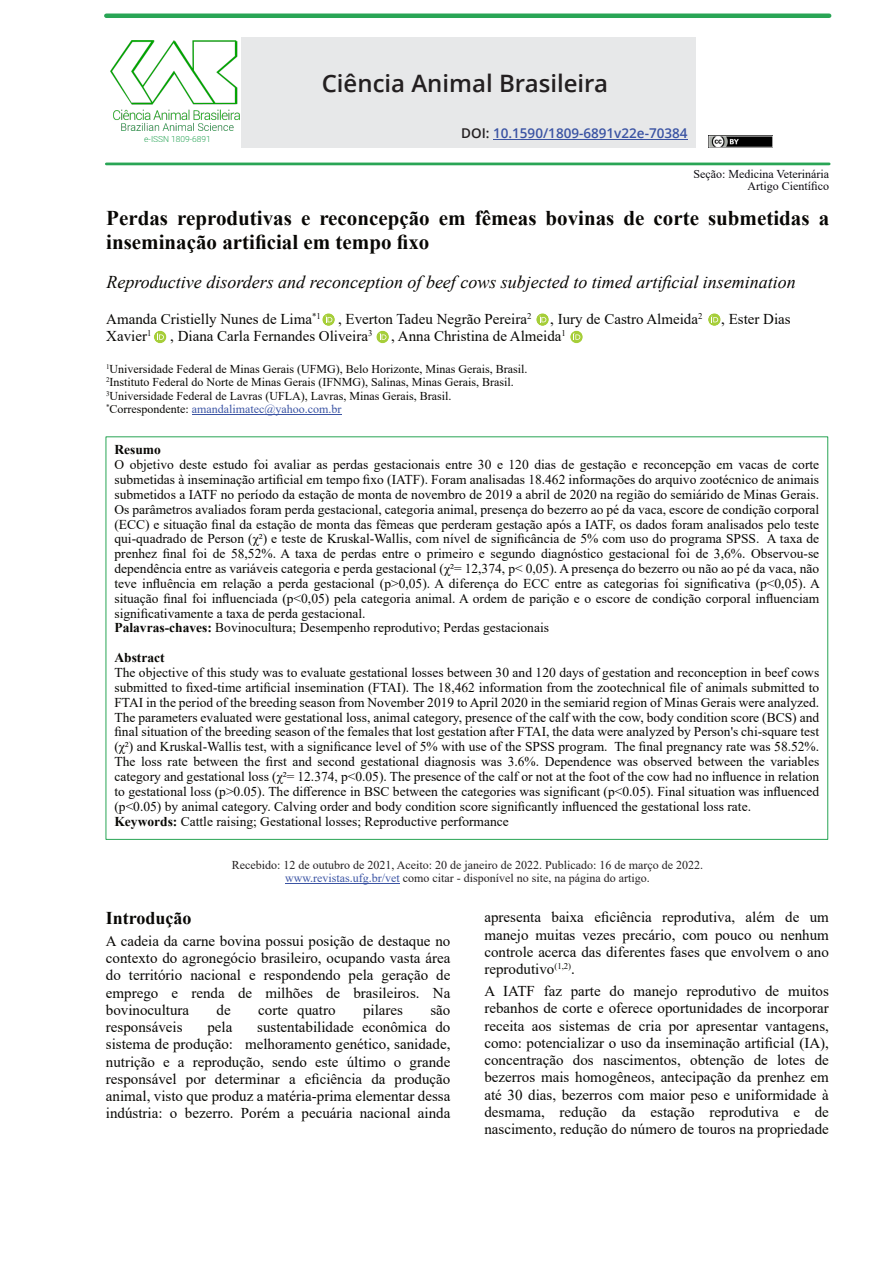
<style>
.page{position:relative;width:893px;height:1263px;background:#fff}
.page>*{position:absolute;margin:0;border:0;box-sizing:border-box;transform-origin:0 0}
.t1{font:600 24px "Open Sans";color:#231f20}
.t2{font:700 21px/23.1px "Times New Roman";color:#080704}
.t3{font:italic 18px "Times New Roman";color:#080704}
.t4{font:700 18px "Times New Roman";color:#080704}
.t5{font:15px/17.2px "Times New Roman";color:#080704;text-align:justify}
.t6{font:13.5px/14.9px "Times New Roman";color:#080704}
.t7{font:600 13.5px "Open Sans";color:#3a53a3}
.t8{font:700 13.5px "Times New Roman";color:#080704}
.t9{font:12px/13.5px "Times New Roman";color:#080704}
.t10{font:12px/13.2px "Times New Roman";color:#231f20;text-align:center}
.t11{font:12px/12px "Times New Roman";color:#0c0a10;text-align:right}
.t12{font:300 8.4px "Roboto";color:#28a456}
.s1{color:#231f20}
.s2{color:#3a53a3}
.s3{font-weight:700}
</style>
<div class="page">
<div style="left:241px;top:37px;width:455px;height:111px;background:#e7e8e9"></div>
<hr style="left:106px;top:14px;width:723px;height:4px;background:#29a555">
<hr style="left:106px;top:163px;width:723px;height:2px;background:#29a555">
<hr style="left:493px;top:139px;width:195px;height:1px;background:#3a53a3">
<img style="left:708px;top:135px;width:64px;height:12px">
<img style="left:111px;top:41px;width:128px;height:89px">
<hr style="left:285px;top:883px;width:115px;height:1px;background:#3a53a3">
<hr style="left:192px;top:414px;width:150px;height:1px;background:#3a53a3">
<svg style="left:570px;top:331px;width:13px;height:12px"></svg>
<svg style="left:573px;top:333px;width:7px;height:7px"></svg>
<svg style="left:376px;top:331px;width:13px;height:12px"></svg>
<svg style="left:380px;top:333px;width:6px;height:7px"></svg>
<div style="left:154px;top:331px;width:12px;height:12px;background:#a6ce39;border-radius:50%"></div>
<svg style="left:157px;top:333px;width:7px;height:7px"></svg>
<svg style="left:708px;top:313px;width:13px;height:13px"></svg>
<svg style="left:711px;top:316px;width:7px;height:6px"></svg>
<svg style="left:536px;top:313px;width:13px;height:13px"></svg>
<svg style="left:539px;top:316px;width:7px;height:6px"></svg>
<svg style="left:322px;top:313px;width:13px;height:13px"></svg>
<svg style="left:326px;top:316px;width:6px;height:6px"></svg>
<p class="t12" style="left:144px;top:135px;width:68px">e-ISSN 1809-6891</p>
<h1 class="t1" style="left:322px;top:73px;width:288px">Ciência Animal Brasileira</h1>
<p class="t7" style="left:461px;top:128px;width:228px"><span class="s1">DOI:</span> 10.1590/1809-6891v22e-70384</p>
<p class="t11" style="left:693px;top:170px;width:137px">Seção: Medicina Veterinária<br>Artigo Científico</p>
<h2 class="t2" style="left:106px;top:209px;width:724px">Perdas reprodutivas e reconcepção em fêmeas bovinas de corte submetidas a inseminação artificial em tempo fixo</h2>
<h3 class="t3" style="left:107px;top:275px;width:691px">Reproductive disorders and reconception of beef cows subjected to timed artificial insemination</h3>
<p class="t5" style="left:106px;top:311px;width:427px">Amanda Cristielly Nunes de Lima<sup>*1</sup> , Everton Tadeu Negrão Pereira<sup>2</sup></p>
<p class="t5" style="left:550px;top:311px;width:154px">, Iury de Castro Almeida<sup>2</sup></p>
<p class="t5" style="left:721px;top:311px;width:71px">, Ester Dias</p>
<p class="t5" style="left:106px;top:329px;width:268px">Xavier<sup>1</sup> , Diana Carla Fernandes Oliveira<sup>3</sup></p>
<p class="t5" style="left:391px;top:329px;width:176px">, Anna Christina de Almeida<sup>1</sup></p>
<p class="t9" style="left:106px;top:363px;width:423px"><sup>1</sup>Universidade Federal de Minas Gerais (UFMG), Belo Horizonte, Minas Gerais, Brasil.<br><sup>2</sup>Instituto Federal do Norte de Minas Gerais (IFNMG), Salinas, Minas Gerais, Brasil.<br><sup>3</sup>Universidade Federal de Lavras (UFLA), Lavras, Minas Gerais, Brasil. <sup>*</sup>Correspondente: <span class="s2">amandalimatec@yahoo.com.br</span></p>
<p class="t8" style="left:114px;top:445px;width:48px">Resumo</p>
<p class="t6" style="left:114px;top:458px;width:707px">O objetivo deste estudo foi avaliar as perdas gestacionais entre 30 e 120 dias de gestação e reconcepção em vacas de corte submetidas à inseminação artificial em tempo fixo (IATF). Foram analisadas 18.462 informações do arquivo zootécnico de animais submetidos a IATF no período da estação de monta de novembro de 2019 a abril de 2020 na região do semiárido de Minas Gerais.<br>Os parâmetros avaliados foram perda gestacional, categoria animal, presença do bezerro ao pé da vaca, escore de condição corporal (ECC) e situação final da estação de monta das fêmeas que perderam gestação após a IATF, os dados foram analisados pelo teste qui-quadrado de Person (χ²) e teste de Kruskal-Wallis, com nível de significância de 5% com uso do programa SPSS. A taxa de prenhez final foi de 58,52%. A taxa de perdas entre o primeiro e segundo diagnóstico gestacional foi de 3,6%. Observou-se dependência entre as variáveis categoria e perda gestacional (χ²= 12,374, p&lt; 0,05). A presença do bezerro ou não ao pé da vaca, não teve influência em relação a perda gestacional (p&gt;0,05). A diferença do ECC entre as categorias foi significativa (p&lt;0,05). A situação final foi influenciada (p&lt;0,05) pela categoria animal. A ordem de parição e o escore de condição corporal influenciam significativamente a taxa de perda gestacional.<br><span class="s3">Palavras-chaves:</span> Bovinocultura; Desempenho reprodutivo; Perdas gestacionais</p>
<p class="t8" style="left:114px;top:653px;width:52px">Abstract</p>
<p class="t6" style="left:114px;top:666px;width:706px">The objective of this study was to evaluate gestational losses between 30 and 120 days of gestation and reconception in beef cows submitted to fixed-time artificial insemination (FTAI). The 18,462 information from the zootechnical file of animals submitted to FTAI in the period of the breeding season from November 2019 to April 2020 in the semiarid region of Minas Gerais were analyzed.<br>The parameters evaluated were gestational loss, animal category, presence of the calf with the cow, body condition score (BCS) and final situation of the breeding season of the females that lost gestation after FTAI, the data were analyzed by Person's chi-square test (χ²) and Kruskal-Wallis test, with a significance level of 5% with use of the SPSS program. The final pregnancy rate was 58.52%.<br>The loss rate between the first and second gestational diagnosis was 3.6%. Dependence was observed between the variables category and gestational loss (χ²= 12.374, p&lt;0.05). The presence of the calf or not at the foot of the cow had no influence in relation to gestational loss (p&gt;0.05). The difference in BSC between the categories was significant (p&lt;0.05). Final situation was influenced (p&lt;0.05) by animal category. Calving order and body condition score significantly influenced the gestational loss rate.<br><span class="s3">Keywords:</span> Cattle raising; Gestational losses; Reproductive performance</p>
<p class="t10" style="left:232px;top:859px;width:473px">Recebido: 12 de outubro de 2021, Aceito: 20 de janeiro de 2022. Publicado: 16 de março de 2022. <span class="s2">www.revistas.ufg.br/vet</span> como citar - disponível no site, na página do artigo.</p>
<h3 class="t4" style="left:106px;top:912px;width:87px">Introdução</h3>
<p class="t5" style="left:106px;top:933px;width:346px">A cadeia da carne bovina possui posição de destaque no contexto do agronegócio brasileiro, ocupando vasta área do território nacional e respondendo pela geração de emprego e renda de milhões de brasileiros. Na bovinocultura</p>
<p class="t5" style="left:217px;top:1002px;width:16px">de</p>
<p class="t5" style="left:258px;top:1002px;width:79px">corte quatro</p>
<p class="t5" style="left:363px;top:1002px;width:41px">pilares</p>
<p class="t5" style="left:430px;top:1002px;width:21px">são</p>
<p class="t5" style="left:106px;top:1020px;width:78px">responsáveis</p>
<p class="t5" style="left:207px;top:1020px;width:26px">pela</p>
<p class="t5" style="left:106px;top:1020px;width:346px;text-indent:151px">sustentabilidade econômica do sistema de produção: melhoramento genético, sanidade, nutrição e a reprodução, sendo este último o grande responsável por determinar a eficiência da produção animal, visto que produz a matéria-prima elementar dessa indústria: o bezerro. Porém a pecuária nacional ainda</p>
<p class="t5" style="left:484px;top:910px;width:346px">apresenta baixa eficiência reprodutiva, além de um manejo muitas vezes precário, com pouco ou nenhum controle acerca das diferentes fases que envolvem o ano reprodutivo<sup>(1,2)</sup>.</p>
<p class="t5" style="left:484px;top:984px;width:346px">A IATF faz parte do manejo reprodutivo de muitos rebanhos de corte e oferece oportunidades de incorporar receita aos sistemas de cria por apresentar vantagens, como: potencializar o uso da inseminação artificial (IA), concentração dos nascimentos, obtenção de lotes de bezerros mais homogêneos, antecipação da prenhez em até 30 dias, bezerros com maior peso e uniformidade à desmama, redução da estação reprodutiva e de nascimento, redução do número de touros na propriedade</p>
</div>
